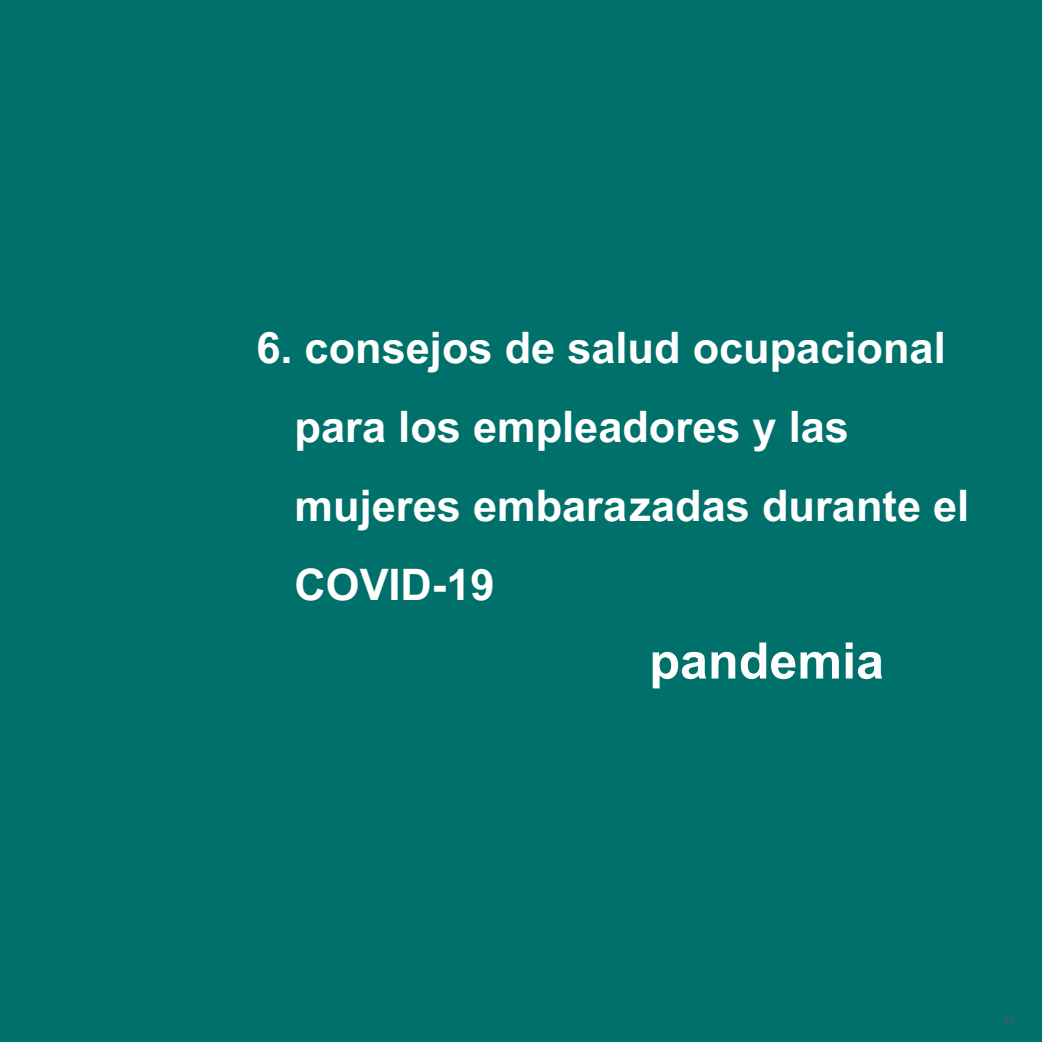
<style>
.page{position:relative;width:1042px;height:1042px;background:#00706b}
.page>*{position:absolute;margin:0;border:0;box-sizing:border-box;transform-origin:0 0}
.t1{font:700 50.23px "Arial Unicode MS";color:#fff}
.t2{font:700 43.4px/78.8px "Arial Unicode MS";color:#fff}
.t3{font:10.15px "Arial Unicode MS";color:#575756}
</style>
<div class="page">
<p class="t2" style="left:295px;top:307px;width:676px;text-indent:-38px">6. consejos de salud ocupacional para los empleadores y las mujeres embarazadas durante el<br>COVID-19</p>
<p class="t1" style="left:649px;top:625px;width:236px">pandemia</p>
<p class="t3" style="left:1003px;top:1012px;width:13px">35</p>
</div>
